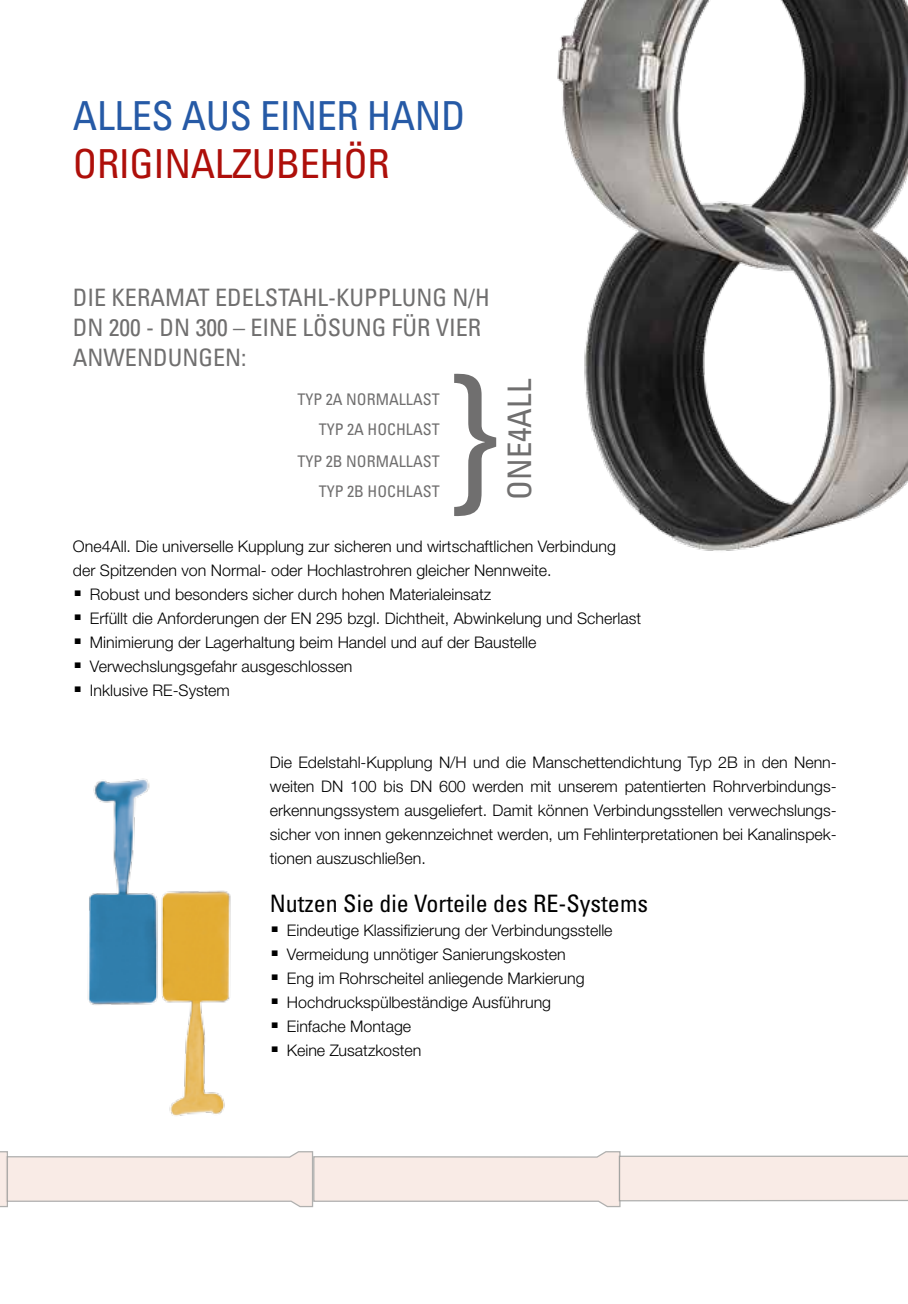
<style>
.page{position:relative;width:908px;height:1304px;background:#fff}
.page>*{position:absolute;margin:0;border:0;box-sizing:border-box;transform-origin:0 0}
.t1{font:condensed 162px "Univers LT Pro";color:#706f6f}
.t2{font:condensed 40px "Univers LT Pro";letter-spacing:-.01em;color:#265aa6}
.t3{font:condensed 40px "Univers LT Pro";letter-spacing:-.01em;color:#ae0f0a}
.t4{font:700 36px "Helvetica Neue LTW1 G";color:#000}
.t5{font:condensed 32.4px "Univers LT Pro";color:#706f6f}
.t6{font:condensed 24px/30px "Univers LT Pro";color:#706f6f}
.t7{font:condensed 24px "Univers LT Pro";color:#000}
.t8{font:300 16px/24px "Helvetica Neue LTW1 G";color:#000;text-align:justify}
.t9{font:condensed 16px "Univers LT Pro";color:#706f6f}
</style>
<div class="page">
<img style="left:557px;top:0;width:350px;height:551px">
<img style="left:162px;top:890px;width:69px;height:226px">
<svg style="left:0;top:1151px;width:907px;height:57px"></svg>
<img style="left:87px;top:778px;width:75px;height:227px">
<h2 class="t2" style="left:73px;top:90px;width:394px">ALLES AUS EINER HAND</h2>
<h2 class="t3" style="left:73px;top:138px;width:318px">ORIGINALZUBEHÖR</h2>
<h3 class="t6" style="left:73px;top:282px;width:418px">DIE KERAMAT EDELSTAHL-KUPPLUNG N/H<br>DN 200 - DN 300 – EINE LÖSUNG FÜR VIER<br>ANWENDUNGEN:</h3>
<p class="t9" style="left:297px;top:390px;width:144px">TYP 2A NORMALLAST</p>
<h1 class="t1" style="left:453px;top:336px;width:46px">}</h1>
<p class="t9" style="left:318px;top:420px;width:122px">TYP 2A HOCHLAST</p>
<p class="t9" style="left:297px;top:452px;width:144px">TYP 2B NORMALLAST</p>
<p class="t9" style="left:318px;top:482px;width:122px">TYP 2B HOCHLAST</p>
<h3 class="t5" style="left:499px;top:500px;width:122px;rotate:-90deg">ONE4ALL</h3>
<p class="t8" style="left:73px;top:534px;width:544px">One4All. Die universelle Kupplung zur sicheren und wirtschaftlichen Verbindung der Spitzenden von Normal- oder Hochlastrohren gleicher Nennweite.</p>
<h3 class="t4" style="left:73px;top:561px;width:12px">.</h3>
<p class="t8" style="left:90px;top:582px;width:402px">Robust und besonders sicher durch hohen Materialeinsatz</p>
<h3 class="t4" style="left:73px;top:585px;width:12px">.</h3>
<p class="t8" style="left:90px;top:606px;width:552px">Erfüllt die Anforderungen der EN 295 bzgl. Dichtheit, Abwinkelung und Scherlast</p>
<h3 class="t4" style="left:73px;top:609px;width:12px">.</h3>
<p class="t8" style="left:90px;top:630px;width:448px">Minimierung der Lagerhaltung beim Handel und auf der Baustelle</p>
<h3 class="t4" style="left:73px;top:633px;width:12px">.</h3>
<p class="t8" style="left:90px;top:654px;width:264px">Verwechslungsgefahr ausgeschlossen</p>
<h3 class="t4" style="left:73px;top:657px;width:12px">.</h3>
<p class="t8" style="left:90px;top:678px;width:141px">Inklusive RE-System</p>
<p class="t8" style="left:270px;top:750px;width:568px">Die Edelstahl-Kupplung N/H und die Manschettendichtung Typ 2B in den Nenn&shy;weiten DN 100 bis DN 600 werden mit unserem patentierten Rohrverbindungs&shy;erkennungssystem ausgeliefert. Damit können Verbindungsstellen verwechslungs&shy;sicher von innen gekennzeichnet werden, um Fehlinterpretationen bei Kanalinspek&shy;tionen auszuschließen.</p>
<h3 class="t7" style="left:270px;top:888px;width:379px">Nutzen Sie die Vorteile des RE-Systems</h3>
<h3 class="t4" style="left:270px;top:897px;width:12px">.</h3>
<p class="t8" style="left:287px;top:918px;width:327px">Eindeutige Klassifizierung der Verbindungsstelle</p>
<h3 class="t4" style="left:270px;top:921px;width:12px">.</h3>
<p class="t8" style="left:287px;top:942px;width:280px">Vermeidung unnötiger Sanierungskosten</p>
<h3 class="t4" style="left:270px;top:945px;width:12px">.</h3>
<p class="t8" style="left:287px;top:966px;width:299px">Eng im Rohrscheitel anliegende Markierung</p>
<h3 class="t4" style="left:270px;top:969px;width:12px">.</h3>
<p class="t8" style="left:287px;top:990px;width:266px">Hochdruckspülbeständige Ausführung</p>
<h3 class="t4" style="left:270px;top:993px;width:12px">.</h3>
<p class="t8" style="left:287px;top:1014px;width:126px">Einfache Montage</p>
<h3 class="t4" style="left:270px;top:1017px;width:12px">.</h3>
<p class="t8" style="left:287px;top:1038px;width:136px">Keine Zusatzkosten</p>
</div>
